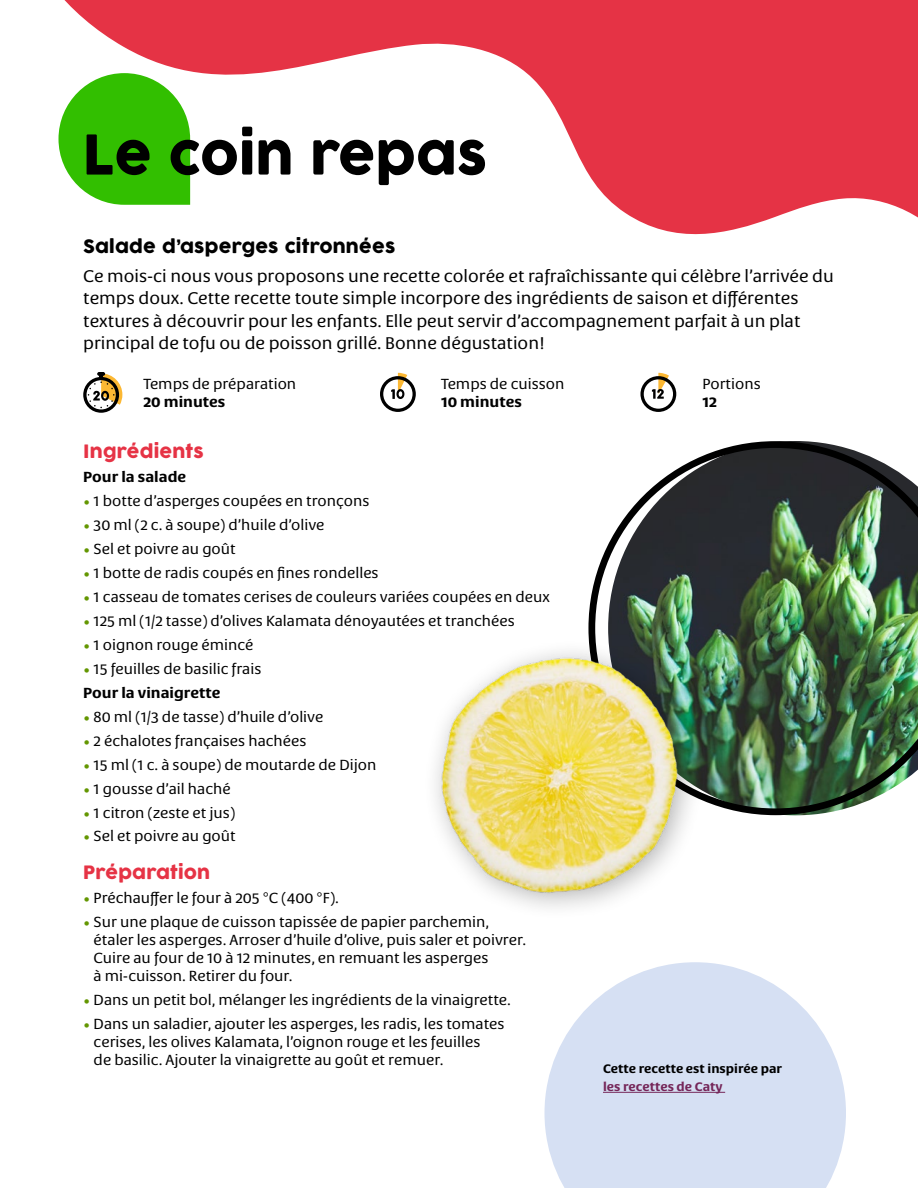
<style>
.page{position:relative;width:918px;height:1188px;background:#fff}
.page>*{position:absolute;margin:0;border:0;box-sizing:border-box;transform-origin:0 0}
.t1{font:54px "COCOGOOSE";color:#000}
.t2{font:18px "COCOGOOSE";letter-spacing:.01em;color:#000}
.t3{font:18px "COCOGOOSE";letter-spacing:.01em;color:#e63345}
.t4{font:16.5px/22.5px "Sanserata";color:#000}
.t5{font:14.25px/18px "Sanserata";color:#000}
.t6{font:700 14.25px "Sanserata";color:#000}
.t7{font:700 12px "Sanserata";color:#000}
.t8{font:700 12px "Sanserata";color:#752659}
.s1{color:#639600}
.s2{font-weight:700}
</style>
<div class="page">
<svg style="left:544px;top:962px;width:302px;height:226px;fill:#d6e0f3"></svg>
<svg style="left:58px;top:0;width:860px;height:235px;fill:#e53345"></svg>
<svg style="left:59px;top:73px;width:131px;height:132px"></svg>
<hr style="left:603px;top:1092px;width:122px;height:1px;background:#752659">
<svg style="left:83px;top:372px;width:39px;height:41px"></svg>
<svg style="left:380px;top:373px;width:36px;height:39px"></svg>
<svg style="left:640px;top:373px;width:36px;height:39px"></svg>
<img style="left:589px;top:441px;width:329px;height:374px">
<div style="left:422px;top:638px;width:284px;height:282px;background:#000;opacity:.3"></div>
<img style="left:422px;top:610px;width:277px;height:308px">
<h1 class="t1" style="left:83px;top:114px;width:406px">Le coin repas</h1>
<p class="t2" style="left:83px;top:233px;width:314px">Salade d’asperges citronnées</p>
<p class="t4" style="left:83px;top:265px;width:752px">Ce mois-ci nous vous proposons une recette colorée et rafraîchissante qui célèbre l’arrivée du temps doux. Cette recette toute simple incorpore des ingrédients de saison et différentes textures à découvrir pour les enfants. Elle peut servir d’accompagnement parfait à un plat principal de tofu ou de poisson grillé. Bonne dégustation!</p>
<p class="t5" style="left:143px;top:375px;width:154px">Temps de préparation</p>
<p class="t6" style="left:143px;top:393px;width:84px">20 minutes</p>
<p class="t5" style="left:441px;top:375px;width:125px">Temps de cuisson</p>
<p class="t6" style="left:441px;top:393px;width:82px">10 minutes</p>
<p class="t3" style="left:83px;top:437px;width:122px">Ingrédients</p>
<p class="t6" style="left:83px;top:468px;width:105px">Pour la salade</p>
<p class="t5" style="left:83px;top:492px;width:288px"><span class="s1">•</span> 1 botte d’asperges coupées en tronçons</p>
<p class="t5" style="left:83px;top:516px;width:243px"><span class="s1">•</span> 30 ml (2 c. à soupe) d’huile d’olive</p>
<p class="t5" style="left:83px;top:540px;width:154px"><span class="s1">•</span> Sel et poivre au goût</p>
<p class="t5" style="left:83px;top:564px;width:297px"><span class="s1">•</span> 1 botte de radis coupés en fines rondelles</p>
<p class="t5" style="left:83px;top:588px;width:468px"><span class="s1">•</span> 1 casseau de tomates cerises de couleurs variées coupées en deux</p>
<p class="t5" style="left:83px;top:612px;width:433px"><span class="s1">•</span> 125 ml (1/2 tasse) d’olives Kalamata dénoyautées et tranchées</p>
<p class="t5" style="left:83px;top:636px;width:172px"><span class="s1">•</span> 1 oignon rouge émincé</p>
<p class="t5" style="left:83px;top:657px;width:180px;line-height:24px"><span class="s1">•</span> 15 feuilles de basilic frais<br><span class="s2">Pour la vinaigrette</span></p>
<p class="t5" style="left:83px;top:708px;width:242px"><span class="s1">•</span> 80 ml (1/3 de tasse) d’huile d’olive</p>
<p class="t5" style="left:83px;top:732px;width:225px"><span class="s1">•</span> 2 échalotes françaises hachées</p>
<p class="t5" style="left:83px;top:756px;width:295px"><span class="s1">•</span> 15 ml (1 c. à soupe) de moutarde de Dijon</p>
<p class="t5" style="left:83px;top:780px;width:149px"><span class="s1">•</span> 1 gousse d’ail haché</p>
<p class="t5" style="left:83px;top:804px;width:154px"><span class="s1">•</span> 1 citron (zeste et jus)</p>
<p class="t5" style="left:83px;top:828px;width:154px"><span class="s1">•</span> Sel et poivre au goût</p>
<p class="t3" style="left:83px;top:859px;width:128px">Préparation</p>
<p class="t5" style="left:83px;top:889px;width:257px"><span class="s1">•</span> Préchauffer le four à 205 °C (400 °F).</p>
<p class="t5" style="left:94px;top:913px;width:434px;text-indent:-10px"><span class="s1">•</span> Sur une plaque de cuisson tapissée de papier parchemin, étaler les asperges. Arroser d’huile d’olive, puis saler et poivrer.<br>Cuire au four de 10 à 12 minutes, en remuant les asperges<br>à mi-cuisson. Retirer du four.</p>
<p class="t5" style="left:83px;top:991px;width:429px"><span class="s1">•</span> Dans un petit bol, mélanger les ingrédients de la vinaigrette.</p>
<p class="t5" style="left:94px;top:1015px;width:412px;text-indent:-10px"><span class="s1">•</span> Dans un saladier, ajouter les asperges, les radis, les tomates cerises, les olives Kalamata, l’oignon rouge et les feuilles<br>de basilic. Ajouter la vinaigrette au goût et remuer.</p>
<p class="t5" style="left:702px;top:375px;width:60px">Portions</p>
<p class="t6" style="left:702px;top:393px;width:16px">12</p>
<p class="t7" style="left:603px;top:1061px;width:181px">Cette recette est inspirée par</p>
<p class="t8" style="left:603px;top:1079px;width:121px">les recettes de Caty</p>
</div>
